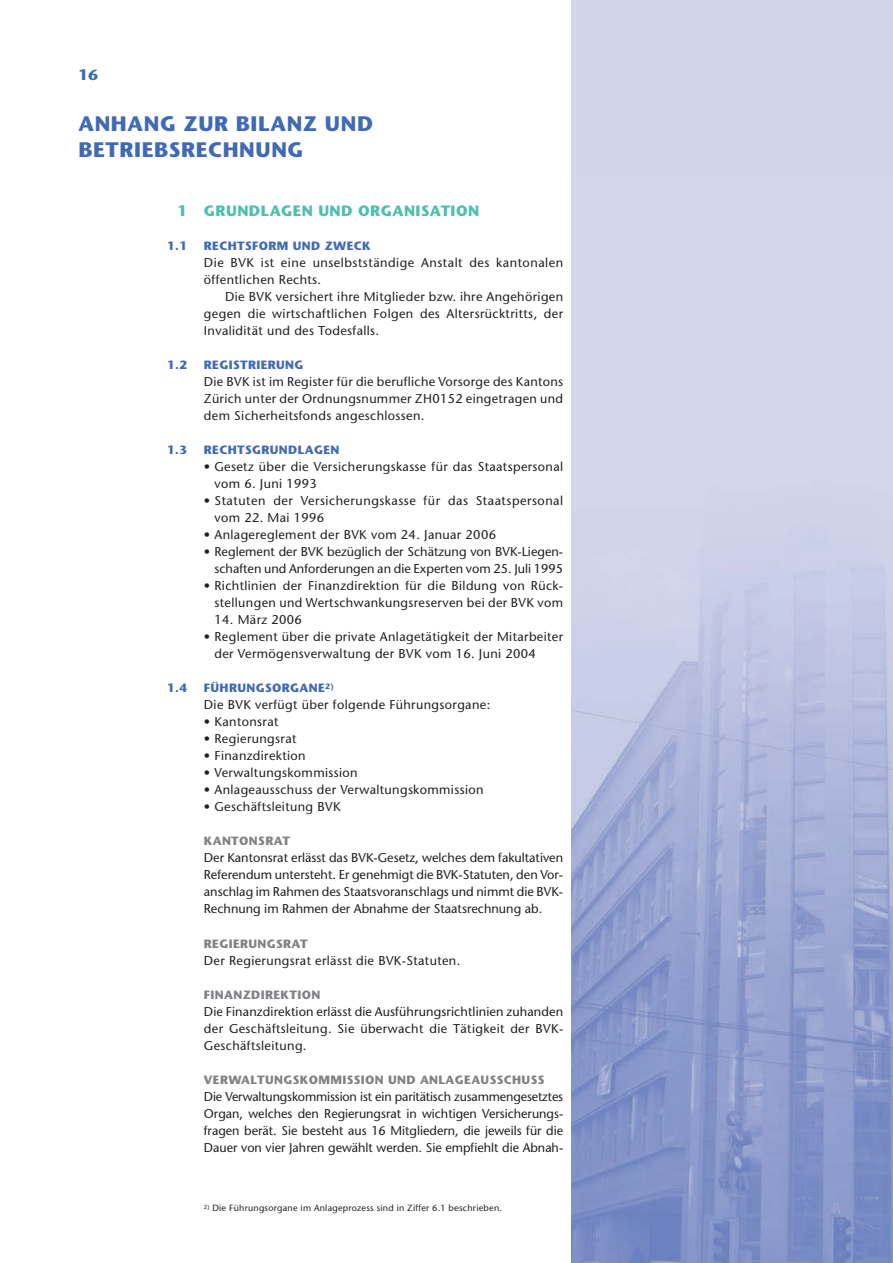
<style>
.page{position:relative;width:893px;height:1263px;background:#fff}
.page>*{position:absolute;margin:0;border:0;box-sizing:border-box;transform-origin:0 0}
.t1{font:700 21px/25.5px "Stone Sans";letter-spacing:.03em;color:#406ab4}
.t2{font:700 15px "Stone Sans";letter-spacing:.03em;color:#4dc0ad}
.t3{font:700 15px "Stone Sans";color:#406ab4}
.t4{font:12.75px/17px "Stone Sans";letter-spacing:.03em;color:#231f20;text-align:justify}
.t5{font:12.75px/17px "Stone Sans";color:#231f20;text-align:right}
.t6{font:700 12px "Stone Sans";letter-spacing:.03em;color:#808285}
.t7{font:700 12px "Stone Sans";letter-spacing:.03em;color:#406ab4}
.t8{font:9px "Stone Sans";letter-spacing:.03em;color:#231f20}
</style>
<div class="page">
<div style="left:572px;top:0;width:321px;height:1263px;background:#d1d5eb"></div>
<img style="left:572px;top:565px;width:321px;height:698px">
<p class="t3" style="left:78px;top:69px;width:21px">16</p>
<p class="t1" style="left:78px;top:113px;width:296px">ANHANG ZUR BILANZ UND<br>BETRIEBSRECHNUNG</p>
<p class="t2" style="left:177px;top:205px;width:303px">1 GRUNDLAGEN UND ORGANISATION</p>
<p class="t7" style="left:167px;top:241px;width:21px">1.1</p>
<p class="t7" style="left:204px;top:241px;width:168px">RECHTSFORM UND ZWECK</p>
<p class="t4" style="left:204px;top:255px;width:361px">Die BVK ist eine unselbstständige Anstalt des kantonalen</p>
<p class="t4" style="left:204px;top:272px;width:119px">öffentlichen Rechts.</p>
<p class="t4" style="left:225px;top:289px;width:340px">Die BVK versichert ihre Mitglieder bzw. ihre Angehörigen</p>
<p class="t4" style="left:204px;top:306px;width:361px">gegen die wirtschaftlichen Folgen des Altersrücktritts, der</p>
<p class="t4" style="left:204px;top:323px;width:177px">Invalidität und des Todesfalls.</p>
<p class="t7" style="left:167px;top:360px;width:21px">1.2</p>
<p class="t7" style="left:204px;top:360px;width:101px">REGISTRIERUNG</p>
<p class="t4" style="left:204px;top:374px;width:361px">Die BVK ist im Register für die berufliche Vorsorge des Kantons Zürich unter der Ordnungsnummer ZH0152 eingetragen und dem Sicherheitsfonds angeschlossen.</p>
<p class="t7" style="left:167px;top:445px;width:21px">1.3</p>
<p class="t7" style="left:204px;top:445px;width:137px">RECHTSGRUNDLAGEN</p>
<p class="t4" style="left:215px;top:459px;width:350px;text-indent:-11px">• Gesetz über die Versicherungskasse für das Staatspersonal vom 6. Juni 1993</p>
<p class="t4" style="left:215px;top:493px;width:350px;text-indent:-11px">• Statuten der Versicherungskasse für das Staatspersonal vom 22. Mai 1996</p>
<p class="t4" style="left:204px;top:527px;width:294px">• Anlagereglement der BVK vom 24. Januar 2006</p>
<p class="t5" style="left:204px;top:544px;width:361px">• Reglement der BVK bezüglich der Schätzung von BVK-Liegen&shy;schaften und Anforderungen an die Experten vom 25. Juli 1995</p>
<p class="t4" style="left:204px;top:578px;width:361px;text-align:right">• Richtlinien der Finanzdirektion für die Bildung von Rück&shy;stellungen und Wertschwankungsreserven bei der BVK vom</p>
<p class="t4" style="left:215px;top:612px;width:89px">14. März 2006</p>
<p class="t4" style="left:215px;top:630px;width:350px;text-indent:-11px">• Reglement über die private Anlagetätigkeit der Mitarbeiter der Vermögensverwaltung der BVK vom 16. Juni 2004</p>
<p class="t7" style="left:167px;top:683px;width:21px">1.4</p>
<p class="t7" style="left:204px;top:683px;width:131px">FÜHRUNGSORGANE<sup>2)</sup></p>
<p class="t4" style="left:204px;top:698px;width:288px">Die BVK verfügt über folgende Führungsorgane:</p>
<p class="t4" style="left:204px;top:715px;width:76px">• Kantonsrat</p>
<p class="t4" style="left:204px;top:732px;width:94px">• Regierungsrat</p>
<p class="t4" style="left:204px;top:749px;width:103px">• Finanzdirektion</p>
<p class="t4" style="left:204px;top:766px;width:155px">• Verwaltungskommission</p>
<p class="t4" style="left:204px;top:783px;width:281px">• Anlageausschuss der Verwaltungskommission</p>
<p class="t4" style="left:204px;top:800px;width:138px">• Geschäftsleitung BVK</p>
<p class="t6" style="left:204px;top:836px;width:88px">KANTONSRAT</p>
<p class="t4" style="left:204px;top:851px;width:361px">Der Kantonsrat erlässt das BVK-Gesetz, welches dem fakultativen Referendum untersteht. Er genehmigt die BVK-Statuten, den Vor&shy;anschlag im Rahmen des Staatsvoranschlags und nimmt die BVK-Rechnung im Rahmen der Abnahme der Staatsrechnung ab.</p>
<p class="t6" style="left:204px;top:938px;width:105px">REGIERUNGSRAT</p>
<p class="t4" style="left:204px;top:953px;width:258px">Der Regierungsrat erlässt die BVK-Statuten.</p>
<p class="t6" style="left:204px;top:989px;width:118px">FINANZDIREKTION</p>
<p class="t4" style="left:204px;top:1004px;width:361px">Die Finanzdirektion erlässt die Ausführungsrichtlinien zuhanden der Geschäftsleitung. Sie überwacht die Tätigkeit der BVK-Geschäftsleitung.</p>
<p class="t6" style="left:204px;top:1074px;width:342px">VERWALTUNGSKOMMISSION UND ANLAGEAUSSCHUSS</p>
<p class="t4" style="left:204px;top:1089px;width:361px">Die Verwaltungskommission ist ein paritätisch zusammengesetztes Organ, welches den Regierungsrat in wichtigen Versicherungs&shy;fragen berät. Sie besteht aus 16 Mitgliedern, die jeweils für die Dauer von vier Jahren gewählt werden. Sie empfiehlt die Abnah-</p>
<p class="t8" style="left:204px;top:1204px;width:300px"><sup>2)</sup> Die Führungsorgane im Anlageprozess sind in Ziffer 6.1 beschrieben.</p>
</div>
